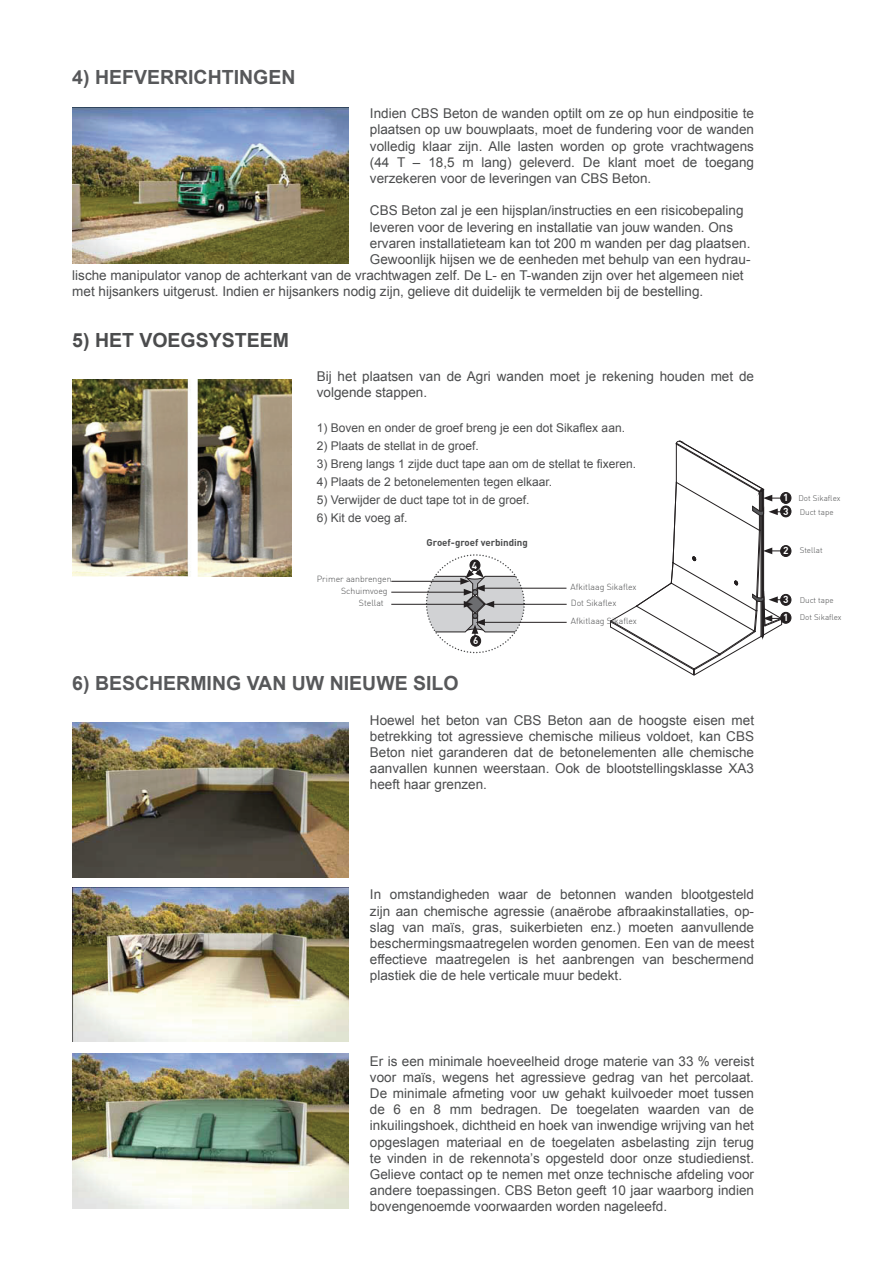
<style>
.page{position:relative;width:893px;height:1263px;background:#fff}
.page>*{position:absolute;margin:0;border:0;box-sizing:border-box;transform-origin:0 0}
.t1{font:700 19.5px "Arial";color:#57585a}
.t2{font:700 19.5px "Arial";color:#4b4c4d}
.t3{font:13.5px/16.2px "Arial";color:#4b4c4d;text-align:justify}
.t4{font:12px "Arial";color:#4b4c4d}
.t5{font:700 10.05px/13.5px "DIN";color:#fff}
.t6{font:700 9.75px "DIN";color:#4b4c4d}
.t7{font:700 9.75px "DIN";color:#fff}
.t8{font:300 8.7px "DIN";color:#4b4c4d}
.t9{font:300 8.1px "DIN";color:#4b4c4d}
</style>
<div class="page">
<img style="left:72px;top:108px;width:276px;height:155px">
<img style="left:72px;top:722px;width:276px;height:156px">
<img style="left:72px;top:888px;width:276px;height:154px">
<img style="left:72px;top:1054px;width:276px;height:155px">
<img style="left:72px;top:380px;width:220px;height:197px">
<svg style="left:610px;top:441px;width:179px;height:234px"></svg>
<div style="left:781px;top:492px;width:10px;height:11px;background:#231f20;border-radius:50%"></div>
<div style="left:780px;top:492px;width:11px;height:12px;border:1px solid #231f20;border-radius:50%"></div>
<div style="left:781px;top:506px;width:10px;height:11px;background:#231f20;border-radius:50%"></div>
<div style="left:780px;top:506px;width:11px;height:11px;border:1px solid #231f20;border-radius:50%"></div>
<div style="left:781px;top:545px;width:10px;height:11px;background:#231f20;border-radius:50%"></div>
<div style="left:780px;top:545px;width:11px;height:12px;border:1px solid #231f20;border-radius:50%"></div>
<div style="left:781px;top:594px;width:10px;height:11px;background:#231f20;border-radius:50%"></div>
<div style="left:780px;top:594px;width:11px;height:12px;border:1px solid #231f20;border-radius:50%"></div>
<div style="left:781px;top:612px;width:10px;height:11px;background:#231f20;border-radius:50%"></div>
<div style="left:780px;top:612px;width:11px;height:12px;border:1px solid #231f20;border-radius:50%"></div>
<hr style="left:492px;top:604px;width:75px;height:1px;background:#231f20">
<hr style="left:391px;top:604px;width:75px;height:1px;background:#231f20">
<hr style="left:391px;top:592px;width:75px;height:1px;background:#231f20">
<hr style="left:482px;top:588px;width:84px;height:1px;background:#231f20">
<hr style="left:391px;top:581px;width:72px;height:1px;background:#231f20">
<hr style="left:482px;top:622px;width:85px;height:1px;background:#231f20">
<div style="left:471px;top:636px;width:10px;height:10px;background:#231f20;border-radius:50%"></div>
<div style="left:470px;top:635px;width:11px;height:11px;border:1px solid #231f20;border-radius:50%"></div>
<svg style="left:427px;top:567px;width:97px;height:72px"></svg>
<div style="left:470px;top:560px;width:10px;height:10px;background:#231f20;border-radius:50%"></div>
<div style="left:470px;top:560px;width:10px;height:11px;border:1px solid #231f20;border-radius:50%"></div>
<h1 class="t1" style="left:72px;top:64px;width:225px">4) HEFVERRICHTINGEN</h1>
<p class="t3" style="left:370px;top:106px;width:386px">Indien CBS Beton de wanden optilt om ze op hun eindpositie te plaatsen op uw bouwplaats, moet de fundering voor de wanden volledig klaar zijn. Alle lasten worden op grote vrachtwagens (44 T – 18,5 m lang) geleverd. De klant moet de toegang verzekeren voor de leveringen van CBS Beton.</p>
<p class="t3" style="left:370px;top:203px;width:375px">CBS Beton zal je een hijsplan/instructies en een risicobepaling</p>
<p class="t3" style="left:370px;top:219px;width:365px">leveren voor de levering en installatie van jouw wanden. Ons</p>
<p class="t3" style="left:370px;top:235px;width:382px">ervaren installatieteam kan tot 200 m wanden per dag plaatsen.</p>
<p class="t3" style="left:370px;top:251px;width:382px">Gewoonlijk hijsen we de eenheden met behulp van een hydrau-</p>
<p class="t3" style="left:72px;top:268px;width:673px">lische manipulator vanop de achterkant van de vrachtwagen zelf. De L- en T-wanden zijn over het algemeen niet</p>
<p class="t3" style="left:72px;top:284px;width:633px">met hijsankers uitgerust. Indien er hijsankers nodig zijn, gelieve dit duidelijk te vermelden bij de bestelling.</p>
<h1 class="t2" style="left:72px;top:327px;width:218px">5) HET VOEGSYSTEEM</h1>
<p class="t3" style="left:317px;top:368px;width:439px">Bij het plaatsen van de Agri wanden moet je rekening houden met de volgende stappen.</p>
<p class="t4" style="left:317px;top:419px;width:310px">1) Boven en onder de groef breng je een dot Sikaflex aan.</p>
<p class="t4" style="left:317px;top:437px;width:164px">2) Plaats de stellat in de groef.</p>
<p class="t4" style="left:317px;top:455px;width:321px">3) Breng langs 1 zijde duct tape aan om de stellat te fixeren.</p>
<p class="t4" style="left:317px;top:473px;width:237px">4) Plaats de 2 betonelementen tegen elkaar.</p>
<p class="t4" style="left:317px;top:491px;width:214px">5) Verwijder de duct tape tot in de groef.</p>
<p class="t4" style="left:317px;top:509px;width:92px">6) Kit de voeg af.</p>
<p class="t6" style="left:427px;top:536px;width:103px">Groef-groef verbinding</p>
<p class="t8" style="left:317px;top:573px;width:76px">Primer aanbrengen</p>
<p class="t8" style="left:341px;top:586px;width:48px">Schuimvoeg</p>
<p class="t7" style="left:472px;top:559px;width:7px">4</p>
<p class="t8" style="left:571px;top:581px;width:68px">Afkitlaag Sikaflex</p>
<p class="t8" style="left:359px;top:598px;width:26px">Stellat</p>
<p class="t8" style="left:571px;top:598px;width:47px">Dot Sikaflex</p>
<p class="t7" style="left:473px;top:634px;width:7px">6</p>
<p class="t8" style="left:571px;top:616px;width:68px">Afkitlaag Sikaflex</p>
<h1 class="t1" style="left:72px;top:671px;width:388px">6) BESCHERMING VAN UW NIEUWE SILO</h1>
<p class="t3" style="left:370px;top:712px;width:386px">Hoewel het beton van CBS Beton aan de hoogste eisen met betrekking tot agressieve chemische milieus voldoet, kan CBS Beton niet garanderen dat de betonelementen alle chemische aanvallen kunnen weerstaan. Ook de blootstellingsklasse XA3 heeft haar grenzen.</p>
<p class="t5" style="left:783px;top:490px;width:7px">1<br>3</p>
<p class="t5" style="left:783px;top:544px;width:7px">2</p>
<p class="t9" style="left:798px;top:493px;width:43px">Dot Sikaflex</p>
<p class="t9" style="left:800px;top:507px;width:35px">Duct tape</p>
<p class="t9" style="left:800px;top:545px;width:24px">Stellat</p>
<p class="t5" style="left:783px;top:590px;width:7px;line-height:18px">3<br>1</p>
<p class="t9" style="left:800px;top:595px;width:35px">Duct tape</p>
<p class="t9" style="left:800px;top:612px;width:43px">Dot Sikaflex</p>
<p class="t3" style="left:370px;top:887px;width:386px">In omstandigheden waar de betonnen wanden blootgesteld zijn aan chemische agressie (anaërobe afbraakinstallaties, op&shy;slag van maïs, gras, suikerbieten enz.) moeten aanvullende beschermingsmaatregelen worden genomen. Een van de meest effectieve maatregelen is het aanbrengen van beschermend plastiek die de hele verticale muur bedekt.</p>
<p class="t3" style="left:370px;top:1053px;width:386px">Er is een minimale hoeveelheid droge materie van 33 % vereist voor maïs, wegens het agressieve gedrag van het percolaat.<br>De minimale afmeting voor uw gehakt kuilvoeder moet tussen de 6 en 8 mm bedragen. De toegelaten waarden van de inkuilingshoek, dichtheid en hoek van inwendige wrijving van het opgeslagen materiaal en de toegelaten asbelasting zijn terug te vinden in de rekennota’s opgesteld door onze studiedienst.<br>Gelieve contact op te nemen met onze technische afdeling voor andere toepassingen. CBS Beton geeft 10 jaar waarborg indien bovengenoemde voorwaarden worden nageleefd.</p>
</div>
